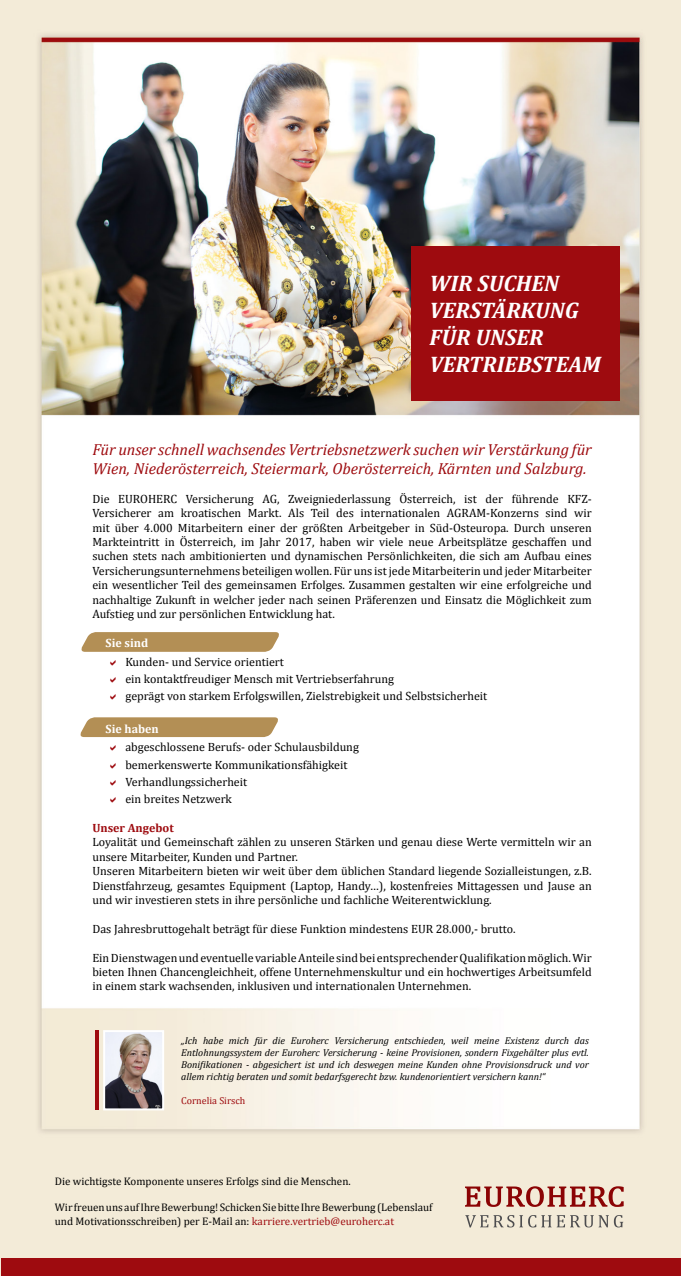
<style>
.page{position:relative;width:681px;height:1276px;background:#fff}
.page>*{position:absolute;margin:0;border:0;box-sizing:border-box;transform-origin:0 0}
.t1{font:italic 700 22.6px "Cambria";color:#fff}
.t2{font:italic 16px/19.2px "Cambria";color:#9e0b0f}
.t3{font:12px/14.4px "Cambria";color:#000;text-align:justify}
.t4{font:700 12px "Cambria";color:#fff}
.t5{font:700 12px "Cambria";color:#9e0b0f}
.t6{font:11px/13.2px "Cambria";color:#000}
.t7{font:italic 10px/12px "Cambria";color:#000;text-align:justify}
.t8{font:10px "Cambria";color:#9e0b0f}
.s1{color:#9e0b0f}
</style>
<div class="page">
<img style="left:0;top:0;width:680px;height:1276px">
<img style="left:106px;top:1033px;width:55px;height:74px">
<div style="left:103px;top:1030px;width:61px;height:80px;border:2px solid #fff"></div>
<hr style="left:95px;top:1030px;width:4px;height:80px;background:#9e0b0f">
<div style="left:411px;top:247px;width:209px;height:154px;background:#9e0b0f"></div>
<svg style="left:465px;top:1186px;width:158px;height:21px;background:#c88c81"></svg>
<svg style="left:465px;top:1215px;width:158px;height:12px;background:#c9c3b5"></svg>
<div style="left:1px;top:1258px;width:679px;height:18px;background:#9e0b0f"></div>
<svg style="left:79px;top:632px;width:202px;height:20px;background:#b89761"></svg>
<svg style="left:78px;top:717px;width:202px;height:20px;background:#b89762"></svg>
<svg style="left:110px;top:659px;width:6px;height:6px"></svg>
<svg style="left:110px;top:677px;width:6px;height:5px"></svg>
<svg style="left:110px;top:694px;width:6px;height:6px"></svg>
<svg style="left:110px;top:745px;width:6px;height:6px"></svg>
<svg style="left:110px;top:762px;width:6px;height:6px"></svg>
<svg style="left:110px;top:780px;width:6px;height:5px"></svg>
<svg style="left:110px;top:797px;width:6px;height:6px"></svg>
<p class="t1" style="left:429px;top:267px;width:131px">WIR SUCHEN</p>
<p class="t1" style="left:429px;top:294px;width:151px">VERSTÄRKUNG</p>
<p class="t1" style="left:429px;top:321px;width:116px">FÜR UNSER</p>
<p class="t1" style="left:429px;top:348px;width:173px">VERTRIEBSTEAM</p>
<p class="t2" style="left:92px;top:439px;width:500px">Für unser schnell wachsendes Vertriebsnetzwerk suchen wir Verstärkung für<br>Wien, Niederösterreich, Steiermark, Oberösterreich, Kärnten und Salzburg.</p>
<p class="t3" style="left:92px;top:491px;width:500px">Die EUROHERC Versicherung AG, Zweigniederlassung Österreich, ist der führende KFZ-Versicherer am kroatischen Markt. Als Teil des internationalen AGRAM-Konzerns sind wir mit über 4.000 Mitarbeitern einer der größten Arbeitgeber in Süd-Osteuropa. Durch unseren Markteintritt in Österreich, im Jahr 2017, haben wir viele neue Arbeitsplätze geschaffen und suchen stets nach ambitionierten und dynamischen Persönlichkeiten, die sich am Aufbau eines Versicherungsunternehmens beteiligen wollen. Für uns ist jede Mitarbeiterin und jeder Mitarbeiter ein wesentlicher Teil des gemeinsamen Erfolges. Zusammen gestalten wir eine erfolgreiche und nachhaltige Zukunft in welcher jeder nach seinen Präferenzen und Einsatz die Möglichkeit zum Aufstieg und zur persönlichen Entwicklung hat.</p>
<p class="t4" style="left:105px;top:634px;width:44px">Sie sind</p>
<p class="t3" style="left:125px;top:654px;width:160px">Kunden- und Service orientiert</p>
<p class="t3" style="left:125px;top:671px;width:270px">ein kontaktfreudiger Mensch mit Vertriebserfahrung</p>
<p class="t3" style="left:125px;top:689px;width:363px">geprägt von starkem Erfolgswillen, Zielstrebigkeit und Selbstsicherheit</p>
<p class="t4" style="left:106px;top:720px;width:55px">Sie haben</p>
<p class="t3" style="left:125px;top:740px;width:235px">abgeschlossene Berufs- oder Schulausbildung</p>
<p class="t3" style="left:125px;top:757px;width:223px">bemerkenswerte Kommunikationsfähigkeit</p>
<p class="t3" style="left:125px;top:774px;width:123px">Verhandlungssicherheit</p>
<p class="t3" style="left:125px;top:792px;width:108px">ein breites Netzwerk</p>
<p class="t5" style="left:92px;top:819px;width:83px">Unser Angebot</p>
<p class="t3" style="left:92px;top:835px;width:500px">Loyalität und Gemeinschaft zählen zu unseren Stärken und genau diese Werte vermitteln wir an unsere Mitarbeiter, Kunden und Partner.</p>
<p class="t3" style="left:92px;top:864px;width:500px">Unseren Mitarbeitern bieten wir weit über dem üblichen Standard liegende Sozialleistungen, z.B.<br>Dienstfahrzeug, gesamtes Equipment (Laptop, Handy…), kostenfreies Mittagessen und Jause an und wir investieren stets in ihre persönliche und fachliche Weiterentwicklung.</p>
<p class="t3" style="left:92px;top:921px;width:424px">Das Jahresbruttogehalt beträgt für diese Funktion mindestens EUR 28.000,- brutto.</p>
<p class="t3" style="left:92px;top:950px;width:500px">Ein Dienstwagen und eventuelle variable Anteile sind bei entsprechender Qualifikation möglich. Wir bieten Ihnen Chancengleichheit, offene Unternehmenskultur und ein hochwertiges Arbeitsumfeld in einem stark wachsenden, inklusiven und internationalen Unternehmen.</p>
<p class="t7" style="left:181px;top:1034px;width:409px">„Ich habe mich für die Euroherc Versicherung entschieden, weil meine Existenz durch das Entlohnungssystem der Euroherc Versicherung - keine Provisionen, sondern Fixgehälter plus evtl.<br>Bonifikationen - abgesichert ist und ich deswegen meine Kunden ohne Provisionsdruck und vor allem richtig beraten und somit bedarfsgerecht bzw. kundenorientiert versichern kann!“</p>
<p class="t8" style="left:181px;top:1094px;width:66px">Cornelia Sirsch</p>
<p class="t6" style="left:55px;top:1174px;width:297px">Die wichtigste Komponente unseres Erfolgs sind die Menschen.</p>
<p class="t6" style="left:55px;top:1201px;width:379px">Wir freuen uns auf Ihre Bewerbung! Schicken Sie bitte Ihre Bewerbung (Lebenslauf und Motivationsschreiben) per E-Mail an: <span class="s1">karriere.vertrieb@euroherc.at</span></p>
</div>
